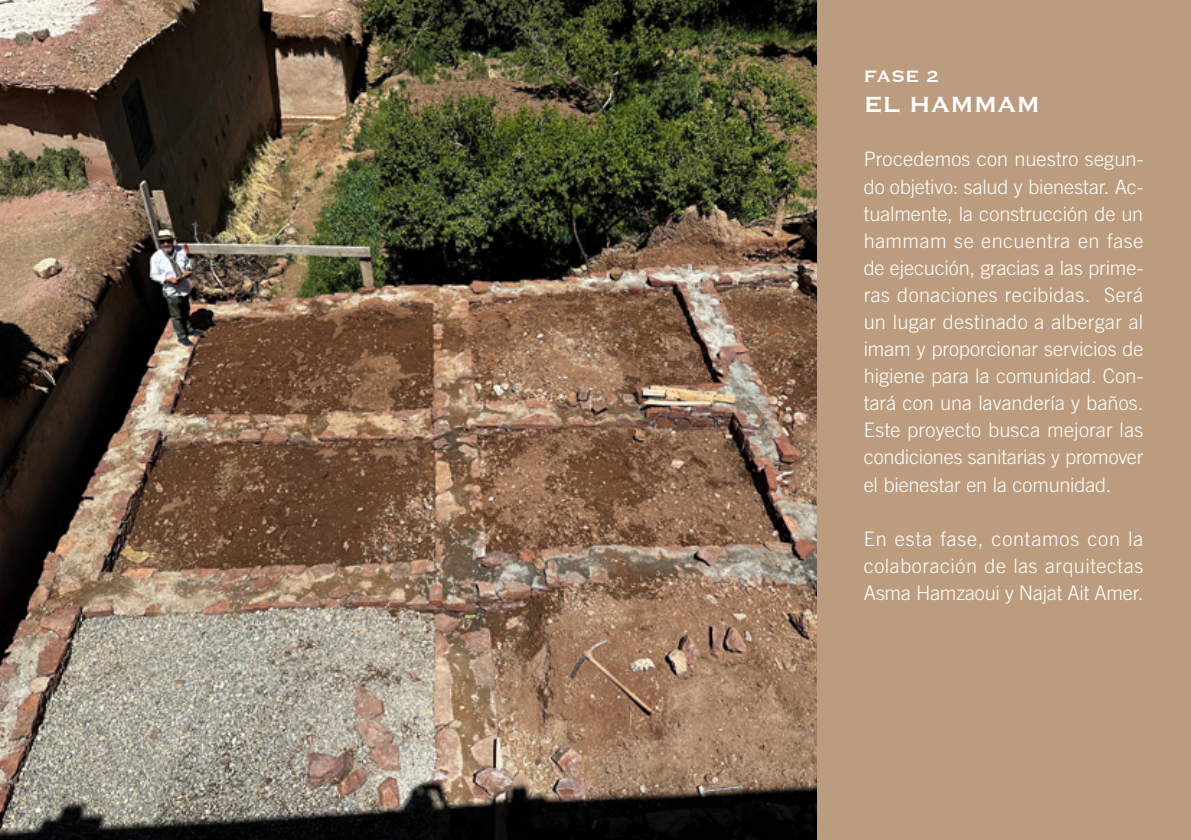
<style>
.page{position:relative;width:1191px;height:840px;background:#fff}
.page>*{position:absolute;margin:0;border:0;box-sizing:border-box;transform-origin:0 0}
.t1{font:28.4px "Copperplate";color:#fff}
.t2{font:21.4px "Copperplate";color:#fff}
.t3{font:300 20px/27px "Trade Gothic LT Std";letter-spacing:-.005em;color:#fff;text-align:justify}
</style>
<div class="page">
<div style="left:812px;top:0;width:379px;height:839px;background:#bc9c7e"></div>
<img style="left:0;top:0;width:816px;height:839px">
<p class="t2" style="left:863px;top:63px;width:77px">FASE 2</p>
<h1 class="t1" style="left:863px;top:86px;width:178px">EL HAMMAM</h1>
<p class="t3" style="left:863px;top:145px;width:281px">Procedemos con nuestro segun&shy;do objetivo: salud y bienestar. Ac&shy;tualmente, la construcción de un hammam se encuentra en fase de ejecución, gracias a las prime&shy;ras donaciones recibidas. Será un lugar destinado a albergar al imam y proporcionar servicios de higiene para la comunidad. Con&shy;tará con una lavandería y baños.<br>Este proyecto busca mejorar las condiciones sanitarias y promover el bienestar en la comunidad.</p>
<p class="t3" style="left:863px;top:524px;width:281px">En esta fase, contamos con la colaboración de las arquitectas Asma Hamzaoui y Najat Ait Amer.</p>
</div>
